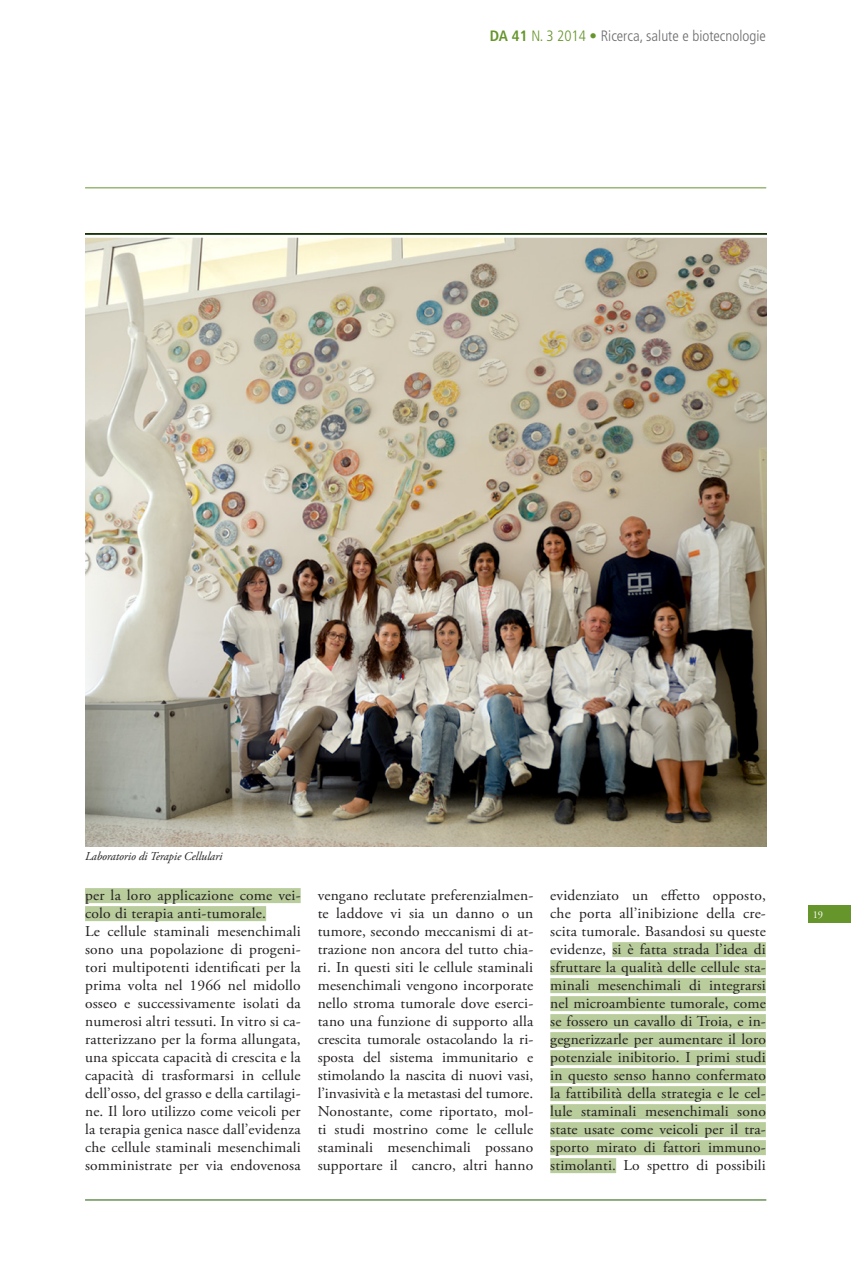
<style>
.page{position:relative;width:851px;height:1263px;background:#fff}
.page>*{position:absolute;margin:0;border:0;box-sizing:border-box;transform-origin:0 0}
.t1{font:15px/18px "Adobe Garamond Pro";letter-spacing:.01em;color:#231f20;text-align:justify}
.t2{font:300 condensed 15px "Frutiger";color:#6c6d70}
.t3{font:italic 12px "Adobe Garamond Pro";letter-spacing:-.01em;color:#231f20}
.t4{font:10.5px "Adobe Garamond Pro";color:#fff}
.s1{font-weight:700;color:#66952c}
.s2{color:#66952c}
</style>
<div class="page">
<div style="left:808px;top:906px;width:42px;height:17px;background:#66952c"></div>
<hr style="left:85px;top:1199px;width:681px;height:1px;background:#66952c">
<div style="left:85px;top:888px;width:215px;height:15px;background:#b9cc9c"></div>
<div style="left:85px;top:906px;width:181px;height:15px;background:#b9cc9c"></div>
<div style="left:612px;top:942px;width:153px;height:15px;background:#b9cc9c"></div>
<div style="left:550px;top:960px;width:215px;height:15px;background:#b9cc9c"></div>
<div style="left:550px;top:978px;width:215px;height:15px;background:#b9cc9c"></div>
<div style="left:550px;top:996px;width:215px;height:15px;background:#b9cc9c"></div>
<div style="left:550px;top:1014px;width:215px;height:15px;background:#b9cc9c"></div>
<div style="left:550px;top:1032px;width:215px;height:15px;background:#b9cc9c"></div>
<div style="left:550px;top:1050px;width:215px;height:15px;background:#b9cc9c"></div>
<div style="left:550px;top:1068px;width:215px;height:15px;background:#b9cc9c"></div>
<div style="left:550px;top:1086px;width:215px;height:15px;background:#b9cc9c"></div>
<div style="left:550px;top:1104px;width:215px;height:15px;background:#b9cc9c"></div>
<div style="left:550px;top:1122px;width:215px;height:15px;background:#b9cc9c"></div>
<div style="left:550px;top:1140px;width:215px;height:15px;background:#b9cc9c"></div>
<div style="left:550px;top:1158px;width:66px;height:15px;background:#b9cc9c"></div>
<hr style="left:85px;top:187px;width:681px;height:1px;background:#66952c">
<img style="left:85px;top:234px;width:681px;height:612px">
<p class="t2" style="left:490px;top:27px;width:277px"><span class="s1">DA 41</span> <span class="s2">N. 3 2014 •</span> Ricerca, salute e biotecnologie</p>
<p class="t3" style="left:85px;top:849px;width:139px">Laboratorio di Terapie Cellulari</p>
<p class="t1" style="left:85px;top:887px;width:217px">per la loro applicazione come vei&shy;colo di terapia anti-tumorale.</p>
<p class="t1" style="left:85px;top:923px;width:217px">Le cellule staminali mesenchimali sono una popolazione di progeni&shy;tori multipotenti identificati per la prima volta nel 1966 nel midollo osseo e successivamente isolati da numerosi altri tessuti. In vitro si ca&shy;ratterizzano per la forma allungata, una spiccata capacità di crescita e la capacità di trasformarsi in cellule dell’osso, del grasso e della cartilagi&shy;ne. Il loro utilizzo come veicoli per la terapia genica nasce dall’evidenza che cellule staminali mesenchimali somministrate per via endovenosa</p>
<p class="t1" style="left:317px;top:887px;width:217px">vengano reclutate preferenzialmen&shy;te laddove vi sia un danno o un tumore, secondo meccanismi di at&shy;trazione non ancora del tutto chia&shy;ri. In questi siti le cellule staminali mesenchimali vengono incorporate nello stroma tumorale dove eserci&shy;tano una funzione di supporto alla crescita tumorale ostacolando la ri&shy;sposta del sistema immunitario e stimolando la nascita di nuovi vasi, l’invasività e la metastasi del tumore.</p>
<p class="t1" style="left:317px;top:1103px;width:217px">Nonostante, come riportato, mol&shy;ti studi mostrino come le cellule staminali mesenchimali possano supportare il cancro, altri hanno</p>
<p class="t1" style="left:550px;top:887px;width:217px">evidenziato un effetto opposto, che porta all’inibizione della cre&shy;scita tumorale. Basandosi su queste evidenze, si è fatta strada l’idea di sfruttare la qualità delle cellule sta&shy;minali mesenchimali di integrarsi nel microambiente tumorale, come se fossero un cavallo di Troia, e in&shy;gegnerizzarle per aumentare il loro potenziale inibitorio. I primi studi in questo senso hanno confermato la fattibilità della strategia e le cel&shy;lule staminali mesenchimali sono state usate come veicoli per il tra&shy;sporto mirato di fattori immuno&shy;stimolanti. Lo spettro di possibili</p>
<p class="t4" style="left:812px;top:908px;width:12px">19</p>
</div>
